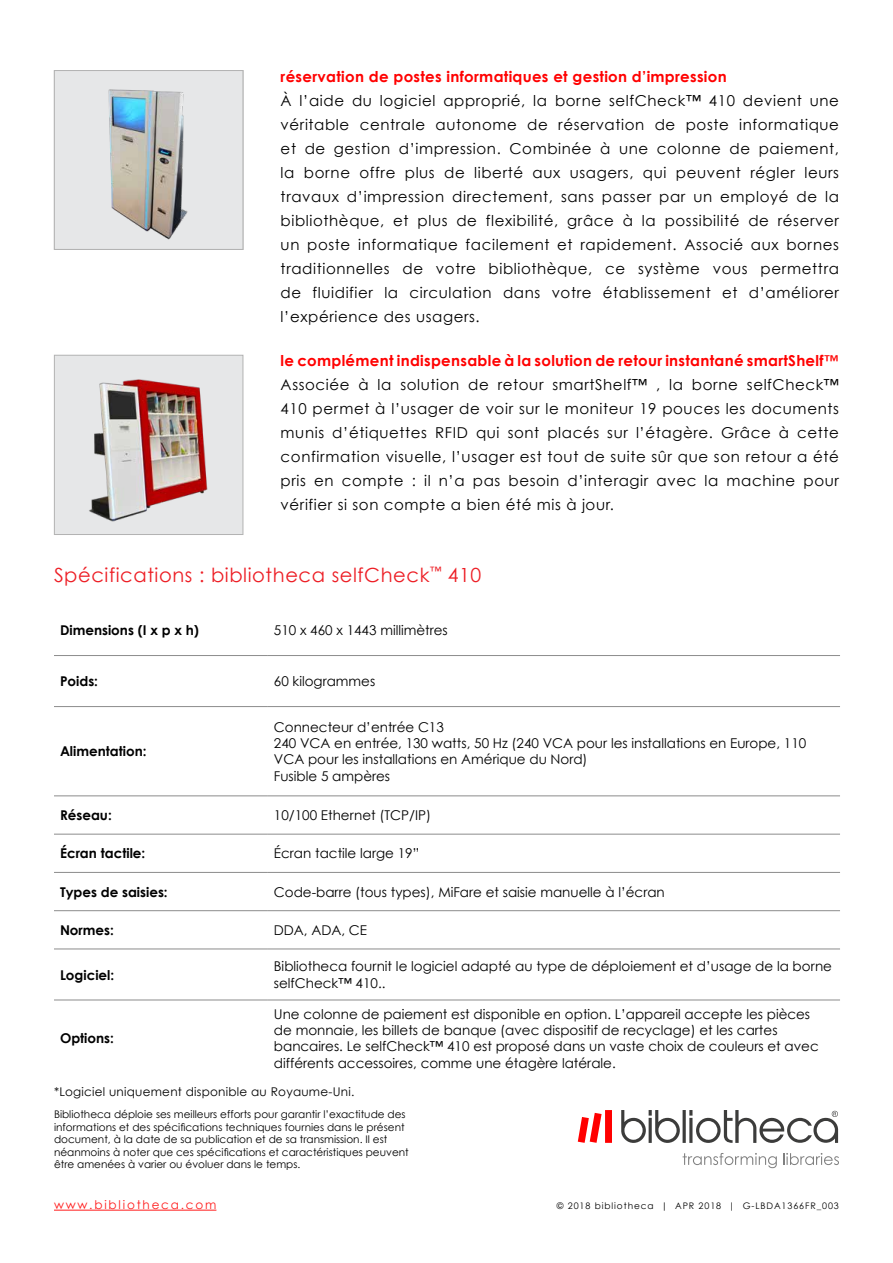
<style>
.page{position:relative;width:893px;height:1263px;background:#fff}
.page>*{position:absolute;margin:0;border:0;box-sizing:border-box;transform-origin:0 0}
.t1{font:19.5px "Century Gothic";letter-spacing:.03em;color:#ed1d24}
.t2{font:15px/24px "Century Gothic";letter-spacing:.04em;color:#000;text-align:justify}
.t3{font:700 15px "Century Gothic";letter-spacing:.02em;color:#f00}
.t4{font:13.5px/16.2px "Century Gothic";color:#000}
.t5{font:700 13.5px "Century Gothic";color:#000}
.t6{font:12px "Century Gothic";letter-spacing:.02em;color:#000}
.t7{font:12px "Century Gothic";letter-spacing:.15em;color:#ff1a1a}
.t8{font:10.5px/12.6px "Century Gothic";color:#000}
.t9{font:9px "Century Gothic";letter-spacing:.1em;color:#000}
</style>
<div class="page">
<hr style="left:54px;top:1210px;width:162px;height:1px;background:#ff1a1a">
<svg style="left:683px;top:1153px;width:94px;height:15px"></svg>
<svg style="left:783px;top:1153px;width:56px;height:12px"></svg>
<svg style="left:621px;top:1110px;width:59px;height:33px"></svg>
<hr style="left:683px;top:1110px;width:3px;height:33px;background:#3c3c3b">
<svg style="left:689px;top:1110px;width:149px;height:33px"></svg>
<svg style="left:578px;top:1110px;width:34px;height:33px"></svg>
<hr style="left:54px;top:655px;width:214px;height:1px;background:#8c8c8c">
<hr style="left:54px;top:706px;width:214px;height:1px;background:#8c8c8c">
<hr style="left:54px;top:795px;width:214px;height:1px;background:#8c8c8c">
<hr style="left:54px;top:834px;width:214px;height:1px;background:#8c8c8c">
<hr style="left:54px;top:872px;width:214px;height:1px;background:#8c8c8c">
<hr style="left:54px;top:910px;width:214px;height:1px;background:#8c8c8c">
<hr style="left:54px;top:948px;width:214px;height:1px;background:#8c8c8c">
<hr style="left:54px;top:999px;width:214px;height:1px;background:#8c8c8c">
<hr style="left:268px;top:655px;width:572px;height:1px;background:#8c8c8c">
<hr style="left:268px;top:706px;width:572px;height:1px;background:#8c8c8c">
<hr style="left:268px;top:795px;width:572px;height:1px;background:#8c8c8c">
<hr style="left:268px;top:834px;width:572px;height:1px;background:#8c8c8c">
<hr style="left:268px;top:872px;width:572px;height:1px;background:#8c8c8c">
<hr style="left:268px;top:910px;width:572px;height:1px;background:#8c8c8c">
<hr style="left:268px;top:948px;width:572px;height:1px;background:#8c8c8c">
<hr style="left:268px;top:999px;width:572px;height:1px;background:#8c8c8c">
<div style="left:54px;top:355px;width:189px;height:179px;background:#e6e7e8"></div>
<img style="left:89px;top:379px;width:119px;height:143px">
<div style="left:54px;top:355px;width:189px;height:180px;border:1px solid #b3b3b3"></div>
<svg style="left:56px;top:72px;width:185px;height:176px;background:#d1d4d4"></svg>
<div style="left:54px;top:70px;width:189px;height:180px;border:1px solid #b3b3b3"></div>
<p class="t3" style="left:281px;top:67px;width:448px">réservation de postes informatiques et gestion d’impression</p>
<p class="t2" style="left:281px;top:88px;width:560px">À l’aide du logiciel approprié, la borne selfCheck™ 410 devient une véritable centrale autonome de réservation de poste informatique et de gestion d’impression. Combinée à une colonne de paiement, la borne offre plus de liberté aux usagers, qui peuvent régler leurs travaux d’impression directement, sans passer par un employé de la bibliothèque, et plus de flexibilité, grâce à la possibilité de réserver un poste informatique facilement et rapidement. Associé aux bornes traditionnelles de votre bibliothèque, ce système vous permettra de fluidifier la circulation dans votre établissement et d’améliorer l’expérience des usagers.</p>
<p class="t3" style="left:281px;top:351px;width:560px">le complément indispensable à la solution de retour instantané smartShelf™</p>
<p class="t2" style="left:281px;top:372px;width:560px">Associée à la solution de retour smartShelf™ , la borne selfCheck™ 410 permet à l’usager de voir sur le moniteur 19 pouces les documents munis d’étiquettes RFID qui sont placés sur l’étagère. Grâce à cette confirmation visuelle, l’usager est tout de suite sûr que son retour a été pris en compte : il n’a pas besoin d’interagir avec la machine pour vérifier si son compte a bien été mis à jour.</p>
<h1 class="t1" style="left:54px;top:563px;width:429px">Spécifications : bibliotheca selfCheck<sup>™</sup> 410</h1>
<p class="t5" style="left:60px;top:622px;width:141px">Dimensions (I x p x h)</p>
<p class="t4" style="left:274px;top:622px;width:175px">510 x 460 x 1443 millimètres</p>
<p class="t5" style="left:60px;top:673px;width:40px">Poids:</p>
<p class="t4" style="left:274px;top:673px;width:103px">60 kilogrammes</p>
<p class="t5" style="left:60px;top:743px;width:88px">Alimentation:</p>
<p class="t4" style="left:274px;top:719px;width:534px">Connecteur d’entrée C13<br>240 VCA en entrée, 130 watts, 50 Hz (240 VCA pour les installations en Europe, 110<br>VCA pour les installations en Amérique du Nord)<br>Fusible 5 ampères</p>
<p class="t5" style="left:60px;top:807px;width:53px">Réseau:</p>
<p class="t4" style="left:274px;top:807px;width:159px">10/100 Ethernet (TCP/IP)</p>
<p class="t5" style="left:60px;top:845px;width:87px">Écran tactile:</p>
<p class="t4" style="left:274px;top:845px;width:147px">Écran tactile large 19”</p>
<p class="t5" style="left:60px;top:883px;width:109px">Types de saisies:</p>
<p class="t4" style="left:274px;top:883px;width:392px">Code-barre (tous types), MiFare et saisie manuelle à l’écran</p>
<p class="t5" style="left:60px;top:921px;width:55px">Normes:</p>
<p class="t4" style="left:274px;top:922px;width:95px">DDA, ADA, CE</p>
<p class="t5" style="left:60px;top:966px;width:56px">Logiciel:</p>
<p class="t4" style="left:274px;top:958px;width:560px">Bibliotheca fournit le logiciel adapté au type de déploiement et d’usage de la borne selfCheck™ 410..</p>
<p class="t4" style="left:274px;top:1006px;width:546px">Une colonne de paiement est disponible en option. L’appareil accepte les pièces de monnaie, les billets de banque (avec dispositif de recyclage) et les cartes bancaires. Le selfCheck™ 410 est proposé dans un vaste choix de couleurs et avec différents accessoires, comme une étagère latérale.</p>
<p class="t8" style="left:54px;top:1108px;width:356px">Bibliotheca déploie ses meilleurs efforts pour garantir l’exactitude des informations et des spécifications techniques fournies dans le présent document, à la date de sa publication et de sa transmission. Il est néanmoins à noter que ces spécifications et caractéristiques peuvent être amenées à varier ou évoluer dans le temps.</p>
<p class="t9" style="left:557px;top:1200px;width:284px">© 2018 bibliotheca | APR 2018 | G-LBDA1366FR_003</p>
<p class="t5" style="left:60px;top:1030px;width:55px">Options:</p>
<p class="t6" style="left:54px;top:1084px;width:302px">*Logiciel uniquement disponible au Royaume-Uni.</p>
<p class="t7" style="left:54px;top:1197px;width:164px">www.bibliotheca.com</p>
</div>
